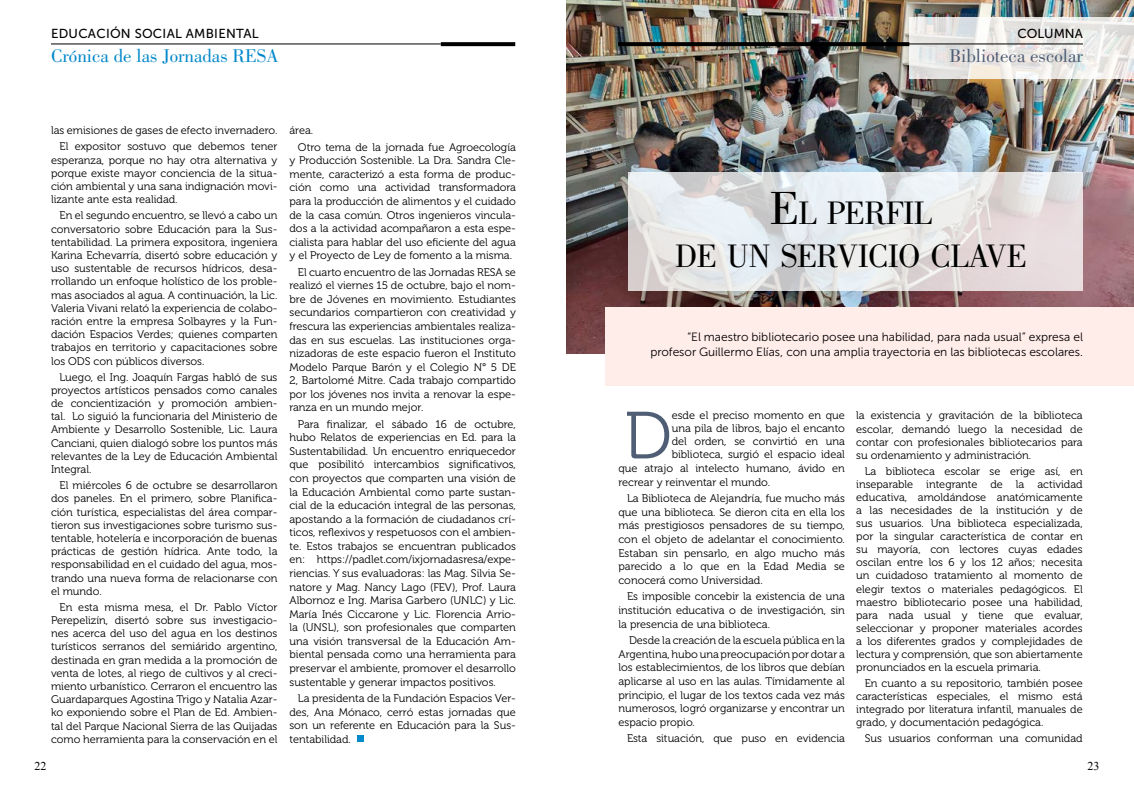
<style>
.page{position:relative;width:1134px;height:794px;background:#fff}
.page>*{position:absolute;margin:0;border:0;box-sizing:border-box;transform-origin:0 0}
.t1{font:66.5px "Museo 300";color:#4f5d75}
.t2{font:33.6px/43px "Bodoni Std";letter-spacing:-.03em;color:#000;text-align:center}
.t3{font:19px "Bodoni Std";color:#0087ca}
.t4{font:19px "Bodoni Std";color:#4e5d75}
.t5{font:13px "Museo Sans 500";letter-spacing:.02em;color:#000}
.t6{font:13px "Museo Sans 500";color:#000}
.t7{font:12px/15px "Museo Sans Cyrl W03 300";color:#000;text-align:right}
.t8{font:12px "Times New Roman";color:#000}
.t9{font:11px/13.6px "Museo 300";color:#000;text-align:justify}
.s1{font-size:48px}
</style>
<div class="page">
<img style="left:567px;top:0;width:566px;height:353px">
<svg style="left:909px;top:17px;width:225px;height:62px"></svg>
<svg style="left:629px;top:173px;width:454px;height:118px"></svg>
<hr style="left:51px;top:44px;width:390px;height:1px;background:#000">
<hr style="left:693px;top:44px;width:390px;height:1px;background:#000">
<svg style="left:441px;top:42px;width:74px;height:4px"></svg>
<svg style="left:618px;top:42px;width:291px;height:4px"></svg>
<div style="left:605px;top:307px;width:529px;height:79px;background:#ffedea"></div>
<div style="left:357px;top:735px;width:7px;height:7px;background:#008acb"></div>
<p class="t5" style="left:51px;top:26px;width:209px">EDUCACIÓN SOCIAL AMBIENTAL</p>
<p class="t6" style="left:1017px;top:26px;width:67px">COLUMNA</p>
<h3 class="t3" style="left:51px;top:45px;width:229px">Crónica de las Jornadas RESA</h3>
<h3 class="t4" style="left:949px;top:45px;width:135px">Biblioteca escolar</h3>
<p class="t9" style="left:51px;top:123px;width:228px;line-height:16px;text-align:right">las emisiones de gases de efecto invernadero.<br>El expositor sostuvo que debemos tener</p>
<p class="t9" style="left:51px;top:153px;width:228px;line-height:13.2px">esperanza, porque no hay otra alternativa y porque existe mayor conciencia de la situa&shy;ción ambiental y una sana indignación movi&shy;lizante ante esta realidad.</p>
<p class="t9" style="left:51px;top:209px;width:228px;line-height:13.2px;text-indent:9px">En el segundo encuentro, se llevó a cabo un conversatorio sobre Educación para la Sus&shy;tentabilidad. La primera expositora, ingeniera Karina Echevarría, disertó sobre educación y uso sustentable de recursos hídricos, desa&shy;rrollando un enfoque holístico de los proble&shy;mas asociados al agua. A continuación, la Lic.<br>Valeria Vivani relató la experiencia de colabo&shy;ración entre la empresa Solbayres y la Fun&shy;dación Espacios Verdes; quienes comparten trabajos en territorio y capacitaciones sobre los ODS con públicos diversos.</p>
<p class="t9" style="left:51px;top:370px;width:228px;line-height:13.2px;text-indent:9px">Luego, el Ing. Joaquín Fargas habló de sus proyectos artísticos pensados como canales de concientización y promoción ambien&shy;tal. Lo siguió la funcionaria del Ministerio de Ambiente y Desarrollo Sostenible, Lic. Laura Canciani, quien dialogó sobre los puntos más relevantes de la Ley de Educación Ambiental Integral.</p>
<p class="t9" style="left:51px;top:479px;width:228px;line-height:13.2px;text-indent:9px">El miércoles 6 de octubre se desarrollaron dos paneles. En el primero, sobre Planifica&shy;ción turística, especialistas del área compar&shy;tieron sus investigaciones sobre turismo sus&shy;tentable, hotelería e incorporación de buenas prácticas de gestión hídrica. Ante todo, la responsabilidad en el cuidado del agua, mos&shy;trando una nueva forma de relacionarse con el mundo.</p>
<p class="t9" style="left:51px;top:600px;width:228px;line-height:13.2px;text-indent:9px">En esta misma mesa, el Dr. Pablo Víctor Perepelizín, disertó sobre sus investigacio&shy;nes acerca del uso del agua en los destinos turísticos serranos del semiárido argentino, destinada en gran medida a la promoción de venta de lotes, al riego de cultivos y al creci&shy;miento urbanístico. Cerraron el encuentro las Guardaparques Agostina Trigo y Natalia Azar&shy;ko exponiendo sobre el Plan de Ed. Ambien&shy;tal del Parque Nacional Sierra de las Quijadas como herramienta para la conservación en el</p>
<p class="t9" style="left:298px;top:123px;width:219px;line-height:16.4px;text-indent:-9px">área.<br>Otro tema de la jornada fue Agroecología</p>
<p class="t9" style="left:289px;top:154px;width:228px">y Producción Sostenible. La Dra. Sandra Cle&shy;mente, caracterizó a esta forma de produc&shy;ción como una actividad transformadora para la producción de alimentos y el cuidado de la casa común. Otros ingenieros vincula&shy;dos a la actividad acompañaron a esta espe&shy;cialista para hablar del uso eficiente del agua y el Proyecto de Ley de fomento a la misma.</p>
<p class="t9" style="left:289px;top:265px;width:228px;text-indent:9px">El cuarto encuentro de las Jornadas RESA se realizó el viernes 15 de octubre, bajo el nom&shy;bre de Jóvenes en movimiento. Estudiantes secundarios compartieron con creatividad y frescura las experiencias ambientales realiza&shy;das en sus escuelas. Las instituciones orga&shy;nizadoras de este espacio fueron el Instituto Modelo Parque Barón y el Colegio N° 5 DE 2, Bartolomé Mitre. Cada trabajo compartido por los jóvenes nos invita a renovar la espe&shy;ranza en un mundo mejor.</p>
<p class="t9" style="left:289px;top:417px;width:228px;text-indent:9px">Para finalizar, el sábado 16 de octubre, hubo Relatos de experiencias en Ed. para la Sustentabilidad. Un encuentro enriquecedor que posibilitó intercambios significativos, con proyectos que comparten una visión de la Educación Ambiental como parte sustan&shy;cial de la educación integral de las personas, apostando a la formación de ciudadanos crí&shy;ticos, reflexivos y respetuosos con el ambien&shy;te. Estos trabajos se encuentran publicados en: https://padlet.com/ixjornadasresa/expe&shy;riencias. Y sus evaluadoras: las Mag. Silvia Se&shy;natore y Mag. Nancy Lago (FEV), Prof. Laura Albornoz e Ing. Marisa Garbero (UNLC) y Lic.<br>María Inés Ciccarone y Lic. Florencia Arrio&shy;la (UNSL), son profesionales que comparten una visión transversal de la Educación Am&shy;biental pensada como una herramienta para preservar el ambiente, promover el desarrollo sustentable y generar impactos positivos.</p>
<p class="t9" style="left:289px;top:691px;width:228px;text-indent:9px">La presidenta de la Fundación Espacios Ver&shy;des, Ana Mónaco, cerró estas jornadas que son un referente en Educación para la Sus&shy;tentabilidad.</p>
<h2 class="t2" style="left:675px;top:191px;width:354px"><span class="s1">E</span>L PERFIL<br>DE UN SERVICIO CLAVE</h2>
<p class="t7" style="left:650px;top:329px;width:434px">“El maestro bibliotecario posee una habilidad, para nada usual” expresa el profesor Guillermo Elías, con una amplia trayectoria en las bibliotecas escolares.</p>
<h1 class="t1" style="left:624px;top:400px;width:49px">D</h1>
<p class="t9" style="left:672px;top:409px;width:175px">esde el preciso momento en que</p>
<p class="t9" style="left:672px;top:422px;width:175px">una pila de libros, bajo el encanto</p>
<p class="t9" style="left:672px;top:435px;width:175px">del orden, se convirtió en una</p>
<p class="t9" style="left:672px;top:448px;width:175px">biblioteca, surgió el espacio ideal</p>
<p class="t9" style="left:618px;top:462px;width:228px">que atrajo al intelecto humano, ávido en</p>
<p class="t9" style="left:618px;top:475px;width:153px">recrear y reinventar el mundo.</p>
<p class="t9" style="left:618px;top:492px;width:228px;text-indent:9px">La Biblioteca de Alejandría, fue mucho más que una biblioteca. Se dieron cita en ella los más prestigiosos pensadores de su tiempo, con el objeto de adelantar el conocimiento.<br>Estaban sin pensarlo, en algo mucho más parecido a lo que en la Edad Media se conocerá como Universidad.</p>
<p class="t9" style="left:618px;top:590px;width:228px;text-indent:9px">Es imposible concebir la existencia de una institución educativa o de investigación, sin la presencia de una biblioteca.</p>
<p class="t9" style="left:618px;top:633px;width:228px;text-indent:11px">Desde la creación de la escuela pública en la Argentina, hubo una preocupación por dotar a los establecimientos, de los libros que debían aplicarse al uso en las aulas. Tímidamente al principio, el lugar de los textos cada vez más numerosos, logró organizarse y encontrar un espacio propio.</p>
<p class="t9" style="left:627px;top:732px;width:219px">Esta situación, que puso en evidencia</p>
<p class="t9" style="left:856px;top:409px;width:228px;line-height:13.1px">la existencia y gravitación de la biblioteca escolar, demandó luego la necesidad de contar con profesionales bibliotecarios para su ordenamiento y administración.</p>
<p class="t9" style="left:856px;top:464px;width:228px;line-height:13.1px;text-indent:9px">La biblioteca escolar se erige así, en inseparable integrante de la actividad educativa, amoldándose anatómicamente a las necesidades de la institución y de sus usuarios. Una biblioteca especializada, por la singular característica de contar en su mayoría, con lectores cuyas edades oscilan entre los 6 y los 12 años; necesita un cuidadoso tratamiento al momento de elegir textos o materiales pedagógicos. El maestro bibliotecario posee una habilidad, para nada usual y tiene que evaluar, seleccionar y proponer materiales acordes a los diferentes grados y complejidades de lectura y comprensión, que son abiertamente pronunciados en la escuela primaria.</p>
<p class="t9" style="left:856px;top:677px;width:228px;line-height:13.1px;text-indent:9px">En cuanto a su repositorio, también posee características especiales, el mismo está integrado por literatura infantil, manuales de grado, y documentación pedagógica.</p>
<p class="t9" style="left:865px;top:732px;width:219px">Sus usuarios conforman una comunidad</p>
<p class="t8" style="left:35px;top:758px;width:13px">22</p>
<p class="t8" style="left:1087px;top:758px;width:13px">23</p>
</div>
